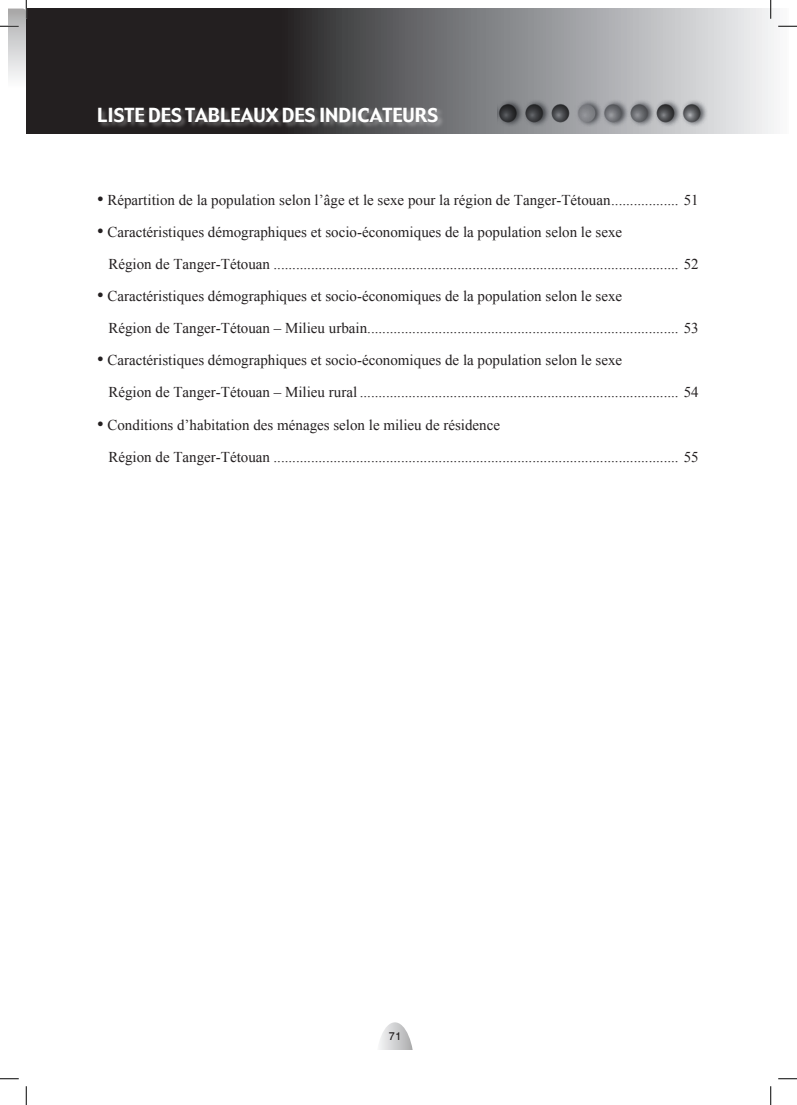
<style>
.page{position:relative;width:797px;height:1105px;background:#fff}
.page>*{position:absolute;margin:0;border:0;box-sizing:border-box;transform-origin:0 0}
.t1{font:19px "Gadget";color:#fff}
.t2{font:15px/32.1px "Times New Roman";color:#231f20}
.t3{font:500 15px "Win Soft Pro";color:#231f20}
.s1{font-size:18.75px}
</style>
<div class="page">
<svg style="left:379px;top:1022px;width:34px;height:28px"></svg>
<svg style="left:26px;top:9px;width:748px;height:125px;background:#6a696b"></svg>
<img style="left:497px;top:99px;width:211px;height:27px">
<div style="left:97px;top:106px;width:348px;height:24px;background:#fff;opacity:.34"></div>
<svg style="left:778px;top:25px;width:19px;height:2px"></svg>
<svg style="left:0;top:1078px;width:19px;height:1px"></svg>
<svg style="left:778px;top:1078px;width:19px;height:1px"></svg>
<svg style="left:0;top:0;width:27px;height:106px"></svg>
<svg style="left:25px;top:1086px;width:2px;height:19px"></svg>
<svg style="left:770px;top:0;width:1px;height:19px"></svg>
<svg style="left:770px;top:1086px;width:1px;height:19px"></svg>
<p class="t1" style="left:97px;top:102px;width:342px">LISTE DES TABLEAUX DES INDICATEURS</p>
<p class="t2" style="left:97px;top:184px;width:603px"><span class="s1">•</span> Répartition de la population selon l’âge et le sexe pour la région de Tanger-Tétouan .................. 51</p>
<p class="t2" style="left:108px;top:216px;width:592px;text-indent:-11px"><span class="s1">•</span> Caractéristiques démographiques et socio-économiques de la population selon le sexe<br>Région de Tanger-Tétouan ............................................................................................................ 52</p>
<p class="t2" style="left:108px;top:280px;width:592px;text-indent:-11px"><span class="s1">•</span> Caractéristiques démographiques et socio-économiques de la population selon le sexe<br>Région de Tanger-Tétouan – Milieu urbain ................................................................................... 53</p>
<p class="t2" style="left:108px;top:344px;width:592px;text-indent:-11px"><span class="s1">•</span> Caractéristiques démographiques et socio-économiques de la population selon le sexe<br>Région de Tanger-Tétouan – Milieu rural ..................................................................................... 54</p>
<p class="t2" style="left:108px;top:408px;width:592px;text-indent:-11px"><span class="s1">•</span> Conditions d’habitation des ménages selon le milieu de résidence<br>Région de Tanger-Tétouan ............................................................................................................ 55</p>
<p class="t3" style="left:389px;top:1026px;width:14px">71</p>
</div>
